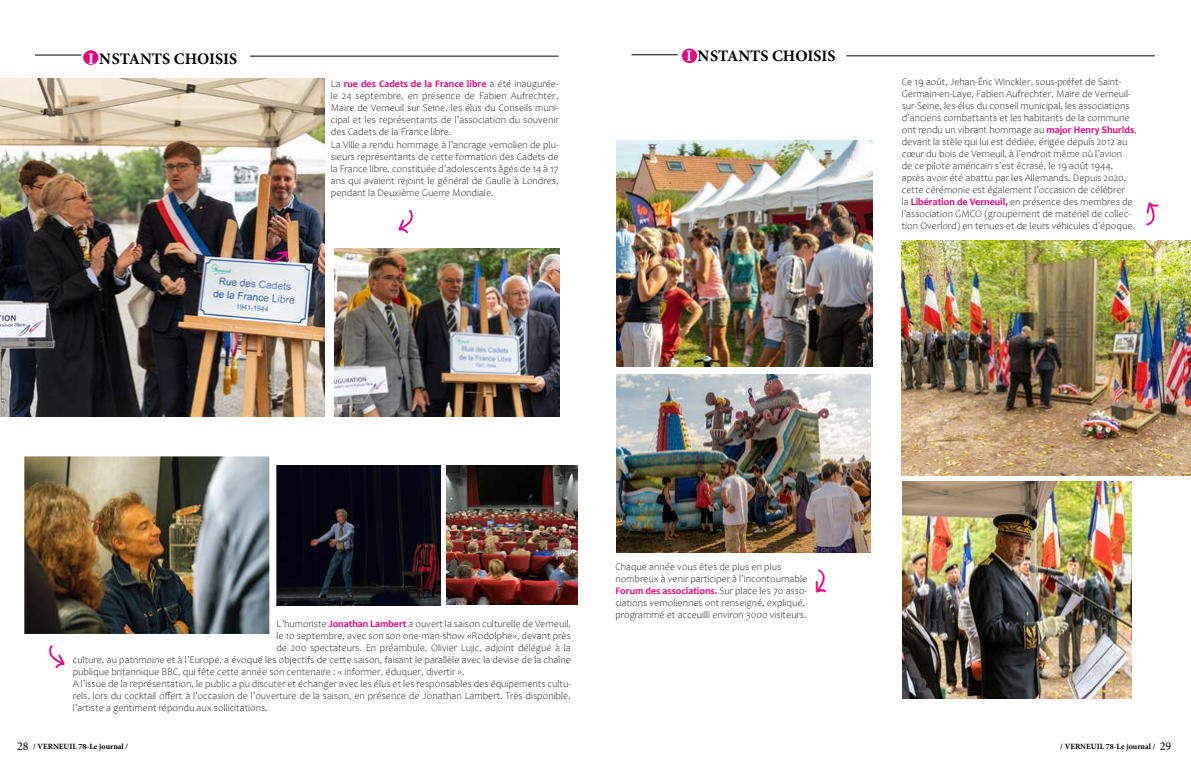
<style>
.page{position:relative;width:1191px;height:772px;background:#fff}
.page>*{position:absolute;margin:0;border:0;box-sizing:border-box;transform-origin:0 0}
.t1{font:700 16px "Minion Pro";color:#000}
.t2{font:12px "Minion Pro";color:#000}
.t3{font:300 10px/12px "Candara";color:#000}
.t4{font:700 8px "Minion Pro";color:#000}
.s1{color:#fff}
.s2{font-weight:700;color:#e3007e}
.s3{font-weight:400;font-size:12px}
</style>
<div class="page">
<div style="left:83px;top:50px;width:15px;height:15px;background:#e4007f;border-radius:50%"></div>
<hr style="left:35px;top:54px;width:46px;height:1px;background:#000">
<hr style="left:250px;top:56px;width:308px;height:1px;background:#000">
<img style="left:0;top:78px;width:324px;height:338px">
<img style="left:276px;top:465px;width:165px;height:139px">
<img style="left:25px;top:457px;width:243px;height:175px">
<div style="left:17px;top:449px;width:259px;height:191px;border:7px solid #fff"></div>
<img style="left:446px;top:465px;width:131px;height:139px">
<img style="left:334px;top:249px;width:225px;height:167px">
<div style="left:682px;top:48px;width:15px;height:15px;background:#e4007f;border-radius:50%"></div>
<hr style="left:631px;top:54px;width:46px;height:1px;background:#000">
<hr style="left:846px;top:55px;width:309px;height:1px;background:#000">
<img style="left:617px;top:141px;width:255px;height:225px">
<img style="left:616px;top:374px;width:255px;height:178px">
<img style="left:902px;top:481px;width:229px;height:217px">
<img style="left:901px;top:240px;width:290px;height:235px">
<svg style="left:265px;top:250px;width:25px;height:14px"></svg>
<h1 class="t1" style="left:88px;top:47px;width:150px"><span class="s1">I</span> NSTANTS CHOISIS</h1>
<p class="t3" style="left:331px;top:78px;width:229px">La <span class="s2">rue des Cadets de la France libre</span> a été inaugurée&shy;le 24 septembre, en présence de Fabien Aufrechter, Maire de Verneuil sur Seine, les élus du Conseils muni&shy;cipal et les représentants de l’association du souvenir des Cadets de la France libre.<br>La Ville a rendu hommage à l’ancrage vernolien de plu&shy;sieurs représentants de cette formation des Cadets de la France libre, constituée d’adolescents âgés de 14 à 17 ans qui avaient rejoint le général de Gaulle à Londres, pendant la Deuxième Guerre Mondiale.</p>
<h1 class="t1" style="left:686px;top:45px;width:151px"><span class="s1">I</span> NSTANTS CHOISIS</h1>
<p class="t3" style="left:901px;top:76px;width:236px">Ce 19 août, Jehan-Éric Winckler, sous-préfet de Saint-Germain-en-Laye, Fabien Aufrechter, Maire de Verneuil&shy;sur-Seine, les élus du conseil municipal, les associations d’anciens combattants et les habitants de la commune ont rendu un vibrant hommage au <span class="s2">major Henry Shurlds</span>, devant la stèle qui lui est dédiée, érigée depuis 2012 au cœur du bois de Verneuil, à l’endroit même où l’avion<br>de ce pilote américain s’est écrasé, le 19 août 1944, après avoir été abattu par les Allemands. Depuis 2020, cette cérémonie est également l’occasion de célébrer<br>la <span class="s2">Libération de Verneuil,</span> en présence des membres de l’association GMCO (groupement de matériel de collec&shy;tion Overlord) en tenues et de leurs véhicules d’époque.</p>
<p class="t3" style="left:276px;top:617px;width:296px">L’humoriste <span class="s2">Jonathan Lambert</span> a ouvert la saison culturelle de Verneuil,</p>
<p class="t3" style="left:276px;top:629px;width:296px">le 10 septembre, avec son son one-man-show «Rodolphe», devant près</p>
<p class="t3" style="left:276px;top:641px;width:296px">de 200 spectateurs. En préambule, Olivier Lujic, adjoint délégué à la</p>
<p class="t3" style="left:73px;top:653px;width:499px">culture, au patrimoine et à l’Europe, a évoqué les objectifs de cette saison, faisant le parallèle avec la devise de la chaîne</p>
<p class="t3" style="left:73px;top:665px;width:393px">publique britannique BBC, qui fête cette année son centenaire : « informer, éduquer, divertir ».</p>
<p class="t3" style="left:73px;top:677px;width:499px">A l’issue de la représentation, le public a pu discuter et échanger avec les élus et les responsables des équipements cultu-</p>
<p class="t3" style="left:73px;top:689px;width:499px">rels, lors du cocktail offert à l’occasion de l’ouverture de la saison, en présence de Jonathan Lambert. Très disponible,</p>
<p class="t3" style="left:73px;top:701px;width:196px">l’artiste a gentiment répondu aux sollicitations.</p>
<p class="t3" style="left:615px;top:560px;width:193px">Chaque année vous êtes de plus en plus nombreux à venir participer à l’incontournable <span class="s2">Forum des associations.</span> Sur place les 70 asso&shy;ciations vernoliennes ont renseigné, expliqué, programmé et acceuilli environ 3000 visiteurs.</p>
<p class="t4" style="left:17px;top:740px;width:113px"><span class="s3">28</span> / VERNEUIL 78-Le journal /</p>
<p class="t2" style="left:1159px;top:737px;width:13px">29</p>
<p class="t4" style="left:1060px;top:740px;width:97px">/ VERNEUIL 78-Le journal /</p>
</div>
